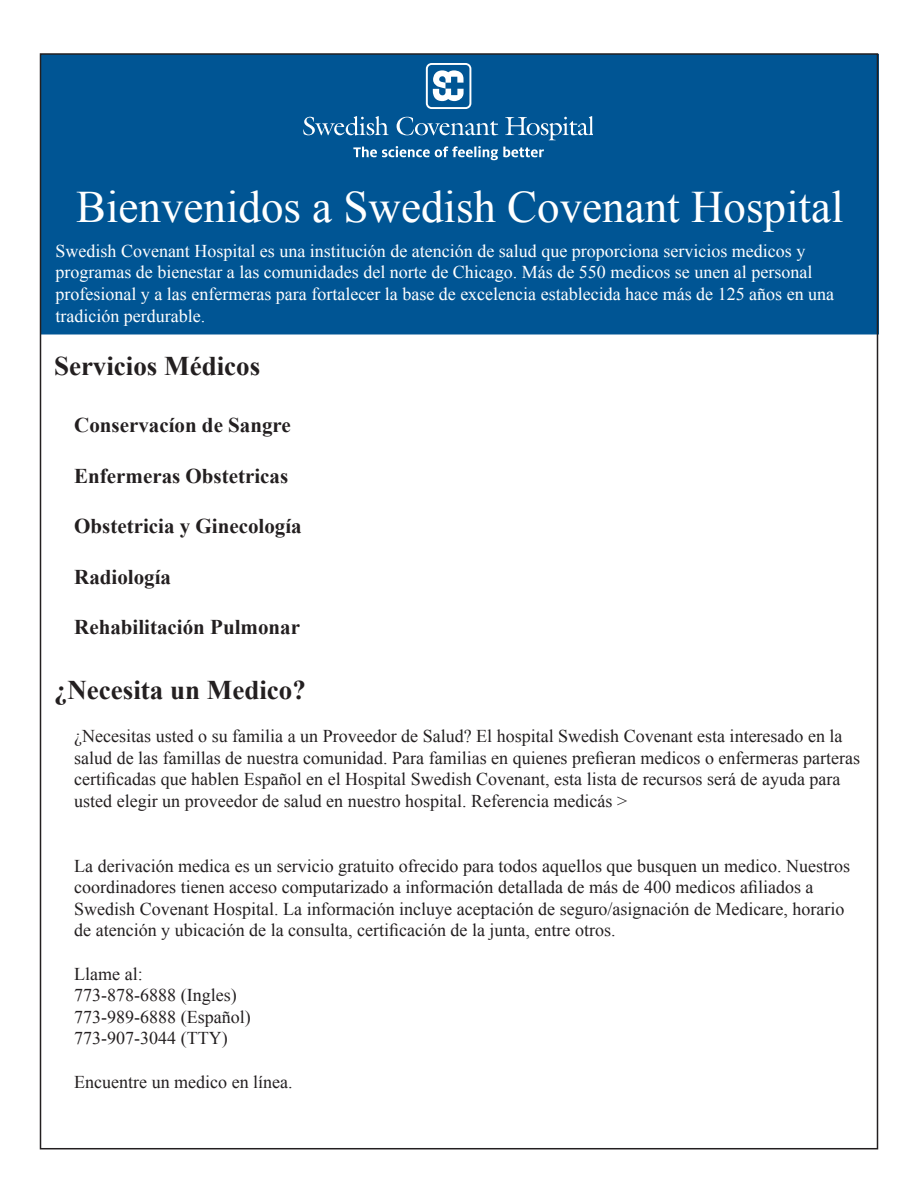
<style>
.page{position:relative;width:918px;height:1188px;background:#fff}
.page>*{position:absolute;margin:0;border:0;box-sizing:border-box;transform-origin:0 0}
.t1{font:45px "Times New Roman";color:#fff}
.t2{font:700 27px "Times New Roman";color:#231f20}
.t3{font:700 21px "Times New Roman";color:#231f20}
.t4{font:18px/21.6px "Times New Roman";color:#231f20}
.t5{font:18px/21.6px "Times New Roman";color:#fff}
</style>
<div class="page">
<div style="left:41px;top:55px;width:837px;height:279px;background:#005594"></div>
<svg style="left:303px;top:63px;width:289px;height:97px"></svg>
<p class="t1" style="left:76px;top:176px;width:769px">Bienvenidos a Swedish Covenant Hospital</p>
<p class="t5" style="left:56px;top:240px;width:751px">Swedish Covenant Hospital es una institución de atención de salud que proporciona servicios medicos y</p>
<p class="t5" style="left:56px;top:261px;width:758px">programas de bienestar a las comunidades del norte de Chicago. Más de 550 medicos se unen al personal</p>
<p class="t5" style="left:56px;top:283px;width:780px">profesional y a las enfermeras para fortalecer la base de excelencia establecida hace más de 125 años en una tradición perdurable.</p>
<p class="t2" style="left:54px;top:347px;width:208px">Servicios Médicos</p>
<p class="t3" style="left:74px;top:411px;width:218px">Conservacíon de Sangre</p>
<p class="t3" style="left:74px;top:461px;width:216px">Enfermeras Obstetricas</p>
<p class="t3" style="left:74px;top:512px;width:229px">Obstetricia y Ginecología</p>
<p class="t3" style="left:74px;top:562px;width:98px">Radiología</p>
<p class="t3" style="left:74px;top:613px;width:227px">Rehabilitación Pulmonar</p>
<p class="t2" style="left:54px;top:671px;width:253px">¿Necesita un Medico?</p>
<p class="t4" style="left:74px;top:725px;width:787px">¿Necesitas usted o su familia a un Proveedor de Salud? El hospital Swedish Covenant esta interesado en la salud de las famillas de nuestra comunidad. Para familias en quienes prefieran medicos o enfermeras parteras certificadas que hablen Español en el Hospital Swedish Covenant, esta lista de recursos será de ayuda para usted elegir un proveedor de salud en nuestro hospital. Referencia medicás &gt;</p>
<p class="t4" style="left:74px;top:855px;width:777px">La derivación medica es un servicio gratuito ofrecido para todos aquellos que busquen un medico. Nuestros coordinadores tienen acceso computarizado a información detallada de más de 400 medicos afiliados a</p>
<p class="t4" style="left:74px;top:898px;width:772px">Swedish Covenant Hospital. La información incluye aceptación de seguro/asignación de Medicare, horario de atención y ubicación de la consulta, certificación de la junta, entre otros.</p>
<p class="t4" style="left:74px;top:963px;width:70px">Llame al:</p>
<p class="t4" style="left:74px;top:984px;width:164px">773-878-6888 (Ingles)</p>
<p class="t4" style="left:74px;top:1006px;width:178px">773-989-6888 (Español)</p>
<p class="t4" style="left:74px;top:1027px;width:155px">773-907-3044 (TTY)</p>
<p class="t4" style="left:74px;top:1071px;width:220px">Encuentre un medico en línea.</p>
</div>
